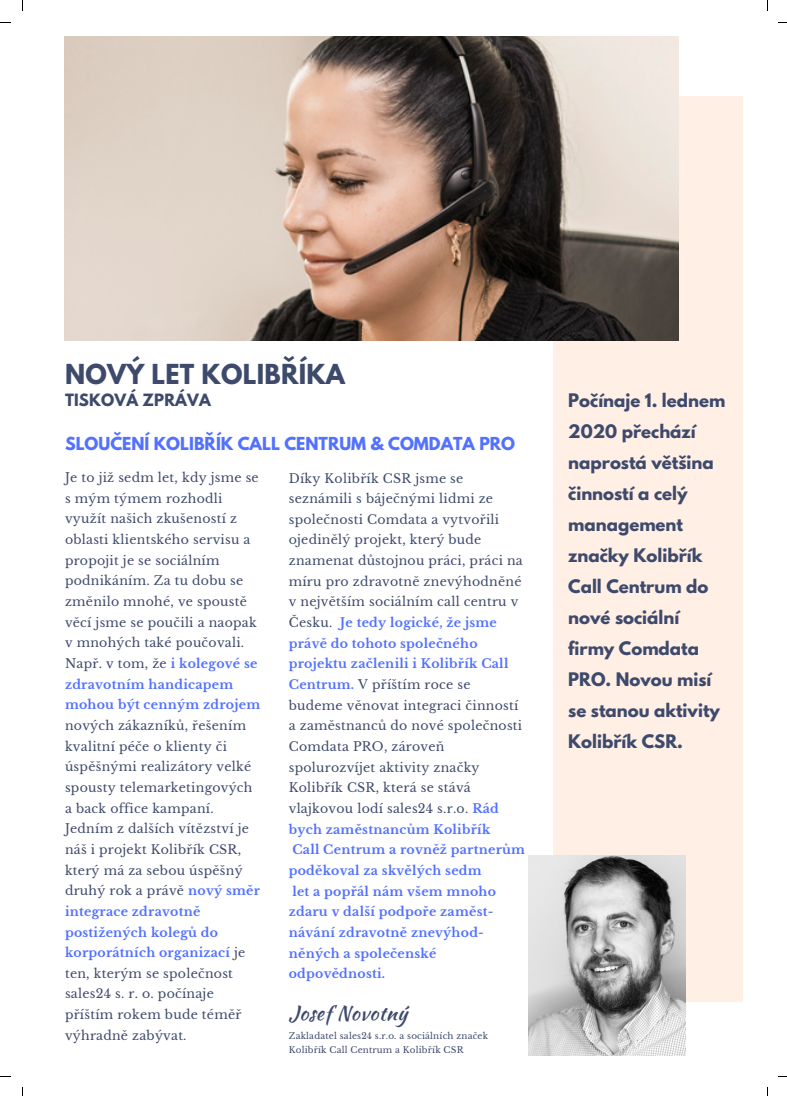
<style>
.page{position:relative;width:787px;height:1096px;background:#fff}
.page>*{position:absolute;margin:0;border:0;box-sizing:border-box;transform-origin:0 0}
.t1{font:700 24.38px "League Spartan";letter-spacing:.01em;color:#3e4a6c}
.t2{font:20px "Kaushan Script";letter-spacing:.02em;color:#3e4a6c}
.t3{font:700 16.5px/31px "League Spartan";color:#3e4a6c}
.t4{font:700 15.88px "League Spartan";color:#5271ff}
.t5{font:700 15px "League Spartan";letter-spacing:.01em;color:#3e4a6c}
.t6{font:12.5px/20.6px "Libre Baskerville";letter-spacing:.02em;color:#3e4a6c}
.t7{font:8.75px/14.1px "Libre Baskerville";letter-spacing:.02em;color:#3e4a6c}
.s1{font-weight:700;color:#5271ff}
</style>
<div class="page">
<div style="left:553px;top:96px;width:190px;height:905px;background:#ffefe5"></div>
<img style="left:528px;top:855px;width:157px;height:200px">
<img style="left:65px;top:36px;width:613px;height:304px">
<h1 class="t1" style="left:65px;top:362px;width:281px">NOVÝ LET KOLIBŘÍKA</h1>
<p class="t5" style="left:65px;top:393px;width:147px">TISKOVÁ ZPRÁVA</p>
<p class="t4" style="left:65px;top:435px;width:452px">SLOUČENÍ KOLIBŘÍK CALL CENTRUM &amp; COMDATA PRO</p>
<p class="t6" style="left:289px;top:468px;width:238px">Díky Kolibřík CSR jsme se seznámili s báječnými lidmi ze společnosti Comdata a vytvořili ojedinělý projekt, který bude znamenat důstojnou práci, práci na míru pro zdravotně znevýhodněné v největším sociálním call centru v<br>Česku. <span class="s1">Je tedy logické, že jsme právě do tohoto společného projektu začlenili i Kolibřík Call<br>Centrum.</span> V příštím roce se budeme věnovat integraci činností a zaměstnanců do nové společnosti<br>Comdata PRO, zároveň spolurozvíjet aktivity značky<br>Kolibřík CSR, která se stává vlajkovou lodí sales24 s.r.o. <span class="s1">Rád bych zaměstnancům Kolibřík<br>Call Centrum a rovněž partnerům poděkoval za skvělých sedm<br>let a popřál nám všem mnoho zdaru v další podpoře zaměst&shy;návání zdravotně znevýhod&shy;něných a společenské odpovědnosti.</span></p>
<h2 class="t2" style="left:289px;top:998px;width:120px">Josef Novotný</h2>
<p class="t7" style="left:289px;top:1028px;width:201px">Zakladatel sales24 s.r.o. a sociálních značek<br>Kolibřík Call Centrum a Kolibřík CSR</p>
<p class="t6" style="left:65px;top:467px;width:197px">Je to již sedm let, kdy jsme se s mým týmem rozhodli využít našich zkušeností z oblasti klientského servisu a propojit je se sociálním podnikáním. Za tu dobu se změnilo mnohé, ve spoustě věcí jsme se poučili a naopak v mnohých také poučovali.<br>Např. v tom, že <span class="s1">i kolegové se zdravotním handicapem mohou být cenným zdrojem</span></p>
<p class="t6" style="left:65px;top:715px;width:196px">nových zákazníků, řešením kvalitní péče o klienty či úspěšnými realizátory velké spousty telemarketingových a back office kampaní.<br>Jedním z dalších vítězství je náš i projekt Kolibřík CSR, který má za sebou úspěšný druhý rok a právě <span class="s1">nový směr integrace zdravotně postižených kolegů do korporátních organizací</span> je ten, kterým se společnost sales24 s. r. o. počínaje příštím rokem bude téměř výhradně zabývat.</p>
<h3 class="t3" style="left:568px;top:386px;width:159px">Počínaje 1. lednem<br>2020 přechází naprostá většina činností a celý management značky Kolibřík<br>Call Centrum do nové sociální firmy Comdata<br>PRO. Novou misí se stanou aktivity<br>Kolibřík CSR.</h3>
</div>
